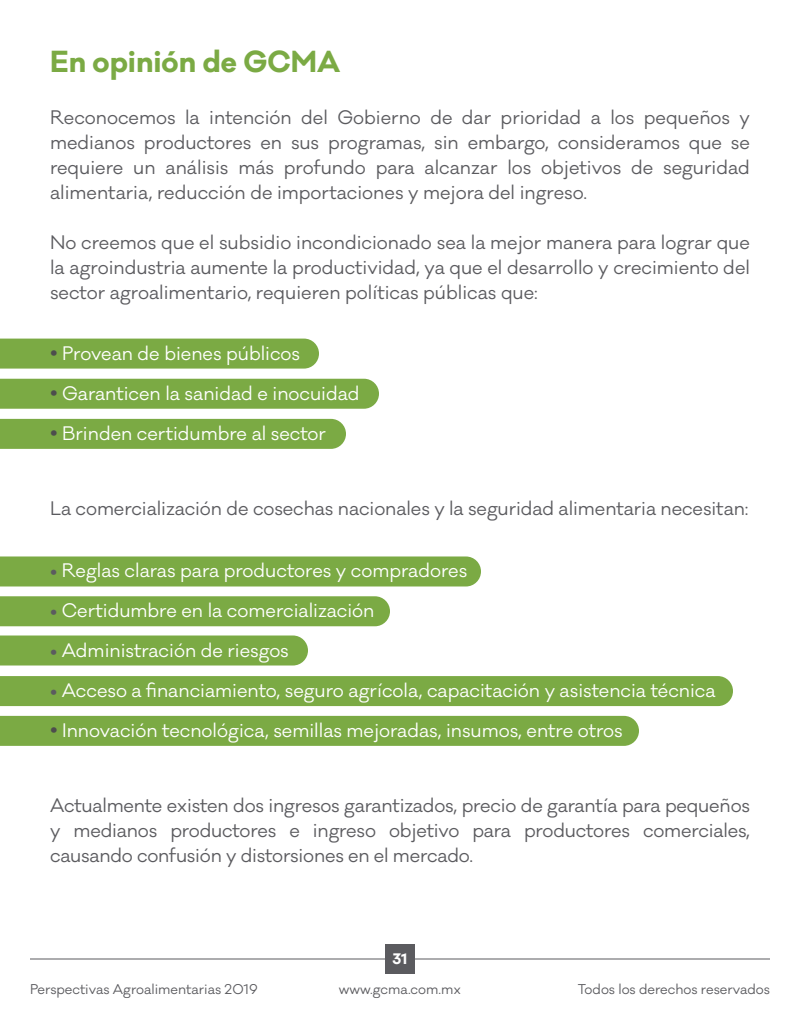
<style>
.page{position:relative;width:800px;height:1024px;background:#fff}
.page>*{position:absolute;margin:0;border:0;box-sizing:border-box;transform-origin:0 0}
.t1{font:700 28px "Galano Classic";color:#7baa44}
.t2{font:18px/25px "Galano Classic";letter-spacing:-.005em;color:#5b5b5f;text-align:justify}
.t3{font:18px "Galano Classic";color:#fff}
.t4{font:700 14px "Galano Classic";color:#fff}
.t5{font:13px "Galano Classic";color:#5b5b5f}
.s1{font-size:19px;color:#4d4d4d}
.s2{color:#5b5b5f}
</style>
<div class="page">
<div style="left:0;top:596px;width:390px;height:30px;background:#7baa44"></div>
<div style="left:0;top:556px;width:481px;height:30px;background:#7baa44"></div>
<div style="left:0;top:636px;width:308px;height:30px;background:#7baa44"></div>
<div style="left:0;top:676px;width:733px;height:30px;background:#7baa44"></div>
<div style="left:0;top:716px;width:639px;height:30px;background:#7baa44"></div>
<div style="left:0;top:339px;width:319px;height:30px;background:#7baa44"></div>
<div style="left:0;top:379px;width:379px;height:30px;background:#7baa44"></div>
<div style="left:0;top:419px;width:346px;height:30px;background:#7baa44"></div>
<hr style="left:30px;top:958px;width:740px;height:2px;background:#5b5b5f">
<div style="left:385px;top:944px;width:30px;height:30px;background:#5b5b5f"></div>
<h1 class="t1" style="left:50px;top:43px;width:292px">En opinión de GCMA</h1>
<p class="t2" style="left:50px;top:105px;width:702px">Reconocemos la intención del Gobierno de dar prioridad a los pequeños y medianos productores en sus programas, sin embargo, consideramos que se requiere un análisis más profundo para alcanzar los objetivos de seguridad alimentaria, reducción de importaciones y mejora del ingreso.</p>
<p class="t2" style="left:50px;top:230px;width:702px">No creemos que el subsidio incondicionado sea la mejor manera para lograr que la agroindustria aumente la productividad, ya que el desarrollo y crecimiento del sector agroalimentario, requieren políticas públicas que:</p>
<p class="t3" style="left:50px;top:342px;width:252px"><span class="s1">•</span> Provean de bienes públicos</p>
<p class="t3" style="left:50px;top:382px;width:311px"><span class="s1">•</span> Garanticen la sanidad e inocuidad</p>
<p class="t3" style="left:50px;top:422px;width:278px"><span class="s1">•</span> Brinden certidumbre al sector</p>
<p class="t2" style="left:50px;top:497px;width:700px">La comercialización de cosechas nacionales y la seguridad alimentaria necesitan:</p>
<p class="t3" style="left:50px;top:559px;width:419px"><span class="s2">•</span> Reglas claras para productores y compradores</p>
<p class="t3" style="left:50px;top:599px;width:326px"><span class="s2">•</span> Certidumbre en la comercialización</p>
<p class="t3" style="left:50px;top:639px;width:240px"><span class="s2">•</span> Administración de riesgos</p>
<p class="t3" style="left:50px;top:679px;width:667px"><span class="s2">•</span> Acceso a financiamiento, seguro agrícola, capacitación y asistencia técnica</p>
<p class="t3" style="left:50px;top:719px;width:574px"><span class="s1">•</span> Innovación tecnológica, semillas mejoradas, insumos, entre otros</p>
<p class="t2" style="left:50px;top:793px;width:702px">Actualmente existen dos ingresos garantizados, precio de garantía para pequeños y medianos productores e ingreso objetivo para productores comerciales, causando confusión y distorsiones en el mercado.</p>
<p class="t4" style="left:393px;top:950px;width:16px">31</p>
<p class="t5" style="left:30px;top:981px;width:229px">Perspectivas Agroalimentarias 2019</p>
<p class="t5" style="left:578px;top:981px;width:194px">Todos los derechos reservados</p>
<p class="t5" style="left:339px;top:981px;width:124px">www.gcma.com.mx</p>
</div>
